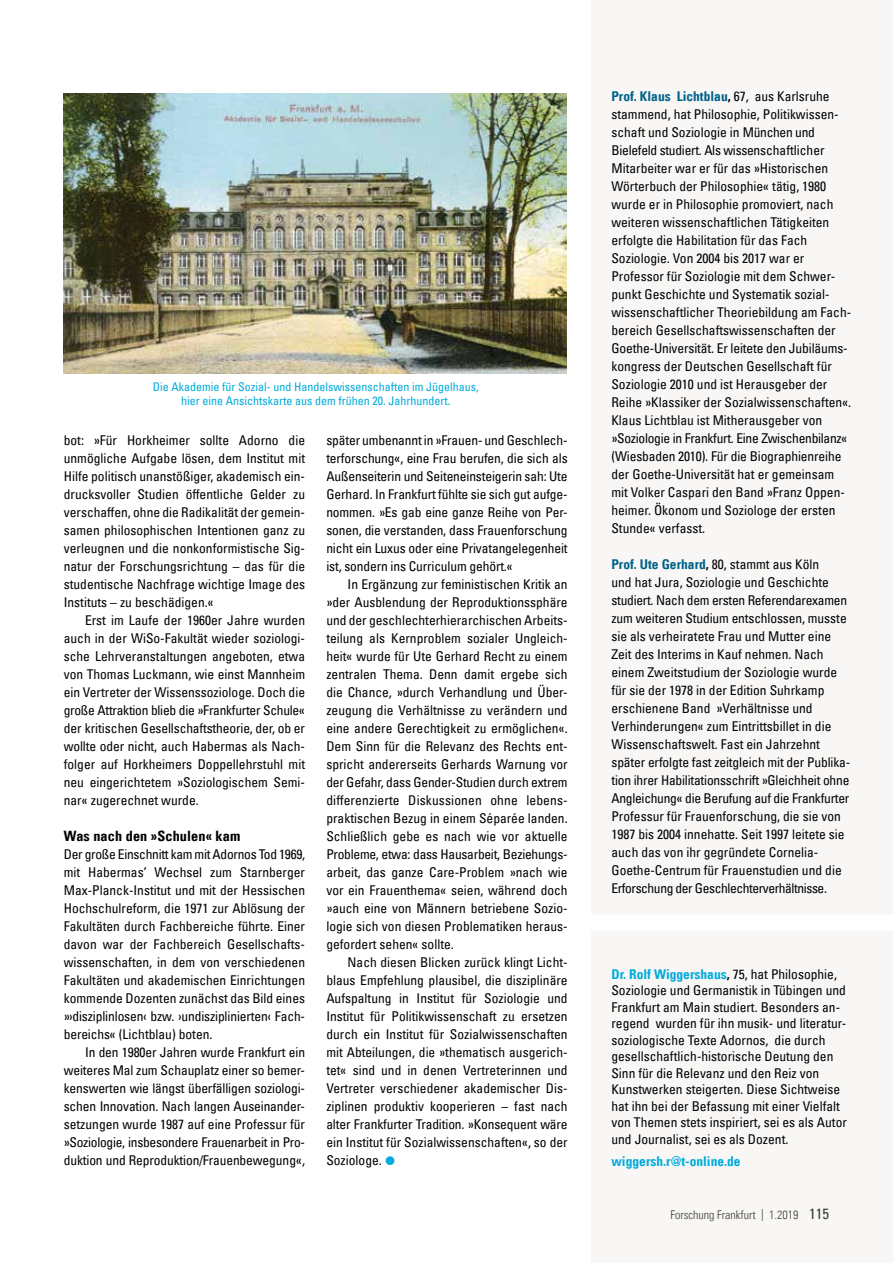
<style>
.page{position:relative;width:893px;height:1263px;background:#fff}
.page>*{position:absolute;margin:0;border:0;box-sizing:border-box;transform-origin:0 0}
.t1{font:14.25px "Univers Com 67 Bold Cond";letter-spacing:.01em;color:#000}
.t2{font:condensed 13.5px/18px "Univers Com 57";color:#000;text-align:justify}
.t3{font:13.5px "Univers Com 67 Bold Cond";color:#00abdb}
.t4{font:13.5px "Univers Com 67 Bold Cond";color:#00628a}
.t5{font:condensed 12px/14.4px "Univers Com 57";color:#00abdb;text-align:center}
.t6{font:12px "Univers Com 47 Light Cond";color:#3c3c3b}
.s1{color:#000}
.s2{font-family:"Univers Com 57";font-stretch:condensed;color:#000}
.s3{font-family:"Univers Com 67 Bold Cond";font-stretch:normal;color:#00628a}
.s4{font-family:"Univers Com 67 Bold Cond";font-stretch:normal}
.s5{font-family:"Univers Com 57";font-stretch:condensed;font-size:15px}
</style>
<div class="page">
<div style="left:591px;top:931px;width:302px;height:332px;background:#f9f7f5"></div>
<div style="left:591px;top:0;width:302px;height:914px;background:#f9f7f5"></div>
<img style="left:64px;top:94px;width:503px;height:279px">
<p class="t5" style="left:153px;top:379px;width:327px">Die Akademie für Sozial- und Handelswissenschaften im Jügelhaus, hier eine Ansichtskarte aus dem frühen 20. Jahrhundert.</p>
<p class="t2" style="left:64px;top:431px;width:243px">bot: »Für Horkheimer sollte Adorno die unmögliche Aufgabe lösen, dem Institut mit Hilfe politisch unanstößiger, akademisch ein&shy;drucksvoller Studien öffentliche Gelder zu verschaffen, ohne die Radikalität der gemein&shy;samen philosophischen Intentionen ganz zu verleugnen und die nonkonformistische Sig&shy;natur der Forschungsrichtung – das für die studentische Nachfrage wichtige Image des Instituts – zu beschädigen.«</p>
<p class="t2" style="left:64px;top:611px;width:243px;text-indent:21px">Erst im Laufe der 1960er Jahre wurden auch in der WiSo-Fakultät wieder soziologi&shy;sche Lehrveranstaltungen angeboten, etwa von Thomas Luckmann, wie einst Mannheim ein Vertreter der Wissenssoziologe. Doch die große Attraktion blieb die »Frankfurter Schule« der kritischen Gesellschaftstheorie, der, ob er wollte oder nicht, auch Habermas als Nach&shy;folger auf Horkheimers Doppellehrstuhl mit neu eingerichtetem »Soziologischem Semi&shy;nar« zugerechnet wurde.</p>
<p class="t1" style="left:64px;top:827px;width:178px">Was nach den »Schulen« kam</p>
<p class="t2" style="left:64px;top:845px;width:243px">Der große Einschnitt kam mit Adornos Tod 1969, mit Habermas’ Wechsel zum Starnberger Max-Planck-Institut und mit der Hessischen Hochschulreform, die 1971 zur Ablösung der Fakultäten durch Fachbereiche führte. Einer davon war der Fachbereich Gesellschafts&shy;wissenschaften, in dem von verschiedenen Fakultäten und akademischen Einrichtungen kommende Dozenten zunächst das Bild eines »›disziplinlosen‹ bzw. ›undisziplinierten‹ Fach&shy;bereichs« (Lichtblau) boten.</p>
<p class="t2" style="left:64px;top:1043px;width:243px;text-indent:21px">In den 1980er Jahren wurde Frankfurt ein weiteres Mal zum Schauplatz einer so bemer&shy;kenswerten wie längst überfälligen soziologi&shy;schen Innovation. Nach langen Auseinander&shy;setzungen wurde 1987 auf eine Professur für »Soziologie, insbesondere Frauenarbeit in Pro&shy;duktion und Reproduktion/Frauenbewegung«,</p>
<p class="t2" style="left:326px;top:431px;width:243px">später umbenannt in »Frauen- und Geschlech&shy;terforschung«, eine Frau berufen, die sich als Außenseiterin und Seiteneinsteigerin sah: Ute Gerhard. In Frankfurt fühlte sie sich gut aufge&shy;nommen. »Es gab eine ganze Reihe von Per&shy;sonen, die verstanden, dass Frauenforschung nicht ein Luxus oder eine Privatangelegenheit ist, sondern ins Curriculum gehört.«</p>
<p class="t2" style="left:326px;top:575px;width:243px;text-indent:21px">In Ergänzung zur feministischen Kritik an »der Ausblendung der Reproduktionssphäre und der geschlechterhierarchischen Arbeits&shy;teilung als Kernproblem sozialer Ungleich&shy;heit« wurde für Ute Gerhard Recht zu einem zentralen Thema. Denn damit ergebe sich die Chance, »durch Verhandlung und Über&shy;zeugung die Verhältnisse zu verändern und eine andere Gerechtigkeit zu ermöglichen«.<br>Dem Sinn für die Relevanz des Rechts ent&shy;spricht andererseits Gerhards Warnung vor der Gefahr, dass Gender-Studien durch extrem differenzierte Diskussionen ohne lebens&shy;praktischen Bezug in einem Séparée landen.<br>Schließlich gebe es nach wie vor aktuelle Probleme, etwa: dass Hausarbeit, Beziehungs&shy;arbeit, das ganze Care-Problem »nach wie vor ein Frauenthema« seien, während doch »auch eine von Männern betriebene Sozio&shy;logie sich von diesen Problematiken heraus&shy;gefordert sehen« sollte.</p>
<p class="t2" style="left:326px;top:953px;width:243px;text-indent:21px">Nach diesen Blicken zurück klingt Licht&shy;blaus Empfehlung plausibel, die disziplinäre Aufspaltung in Institut für Soziologie und Institut für Politikwissenschaft zu ersetzen durch ein Institut für Sozialwissenschaften mit Abteilungen, die »thematisch ausgerich&shy;tet« sind und in denen Vertreterinnen und Vertreter verschiedener akademischer Dis&shy;ziplinen produktiv kooperieren – fast nach alter Frankfurter Tradition. »Konsequent wäre ein Institut für Sozialwissenschaften«, so der Soziologe.</p>
<p class="t4" style="left:611px;top:88px;width:220px">Prof. Klaus Lichtblau<span class="s1">,</span> <span class="s2">67, aus Karlsruhe</span></p>
<p class="t2" style="left:611px;top:105px;width:241px;text-align:left">stammend, hat Philosophie, Politikwissen&shy;schaft und Soziologie in München und Bielefeld studiert. Als wissenschaftlicher Mitarbeiter war er für das »Historischen Wörterbuch der Philosophie« tätig, 1980 wurde er in Philosophie promoviert, nach weiteren wissenschaftlichen Tätigkeiten erfolgte die Habilitation für das Fach Soziologie. Von 2004 bis 2017 war er Professor für Soziologie mit dem Schwer&shy;punkt Geschichte und Systematik sozial&shy;wissenschaftlicher Theoriebildung am Fach&shy;bereich Gesellschaftswissenschaften der Goethe-Universität. Er leitete den Jubiläums&shy;kongress der Deutschen Gesellschaft für Soziologie 2010 und ist Herausgeber der Reihe »Klassiker der Sozialwissenschaften«.<br>Klaus Lichtblau ist Mitherausgeber von »Soziologie in Frankfurt. Eine Zwischenbilanz« (Wiesbaden 2010). Für die Biographienreihe der Goethe-Universität hat er gemeinsam mit Volker Caspari den Band »Franz Oppen&shy;heimer. Ökonom und Soziologe der ersten Stunde« verfasst.</p>
<p class="t2" style="left:611px;top:555px;width:240px;text-align:left"><span class="s3">Prof. Ute Gerhard</span><span class="s4">,</span> 80, stammt aus Köln<br>und hat Jura, Soziologie und Geschichte studiert. Nach dem ersten Referendarexamen zum weiteren Studium entschlossen, musste sie als verheiratete Frau und Mutter eine Zeit des Interims in Kauf nehmen. Nach einem Zweitstudium der Soziologie wurde für sie der 1978 in der Edition Suhrkamp erschienene Band »Verhältnisse und Verhinderungen« zum Eintrittsbillet in die Wissenschaftswelt. Fast ein Jahrzehnt später erfolgte fast zeitgleich mit der Publika&shy;tion ihrer Habilitationsschrift »Gleichheit ohne Angleichung« die Berufung auf die Frankfurter Professur für Frauenforschung, die sie von 1987 bis 2004 innehatte. Seit 1997 leitete sie auch das von ihr gegründete Cornelia-Goethe-Centrum für Frauenstudien und die Erforschung der Geschlechterverhältnisse.</p>
<p class="t3" style="left:611px;top:966px;width:227px">Dr. Rolf Wiggershaus<span class="s1">,</span> <span class="s2">75, hat Philosophie,</span></p>
<p class="t2" style="left:611px;top:982px;width:237px;line-height:16.5px;text-align:left">Soziologie und Germanistik in Tübingen und Frankfurt am Main studiert. Besonders an&shy;regend wurden für ihn musik- und literatur&shy;soziologische Texte Adornos, die durch gesellschaftlich-historische Deutung den Sinn für die Relevanz und den Reiz von Kunstwerken steigerten. Diese Sichtweise hat ihn bei der Befassung mit einer Vielfalt von Themen stets inspiriert, sei es als Autor und Journalist, sei es als Dozent.</p>
<p class="t3" style="left:611px;top:1153px;width:131px">wiggersh.r@t-online.de</p>
<p class="t6" style="left:671px;top:1208px;width:160px">Forschung Frankfurt | 1.2019 <span class="s5">115</span></p>
</div>
